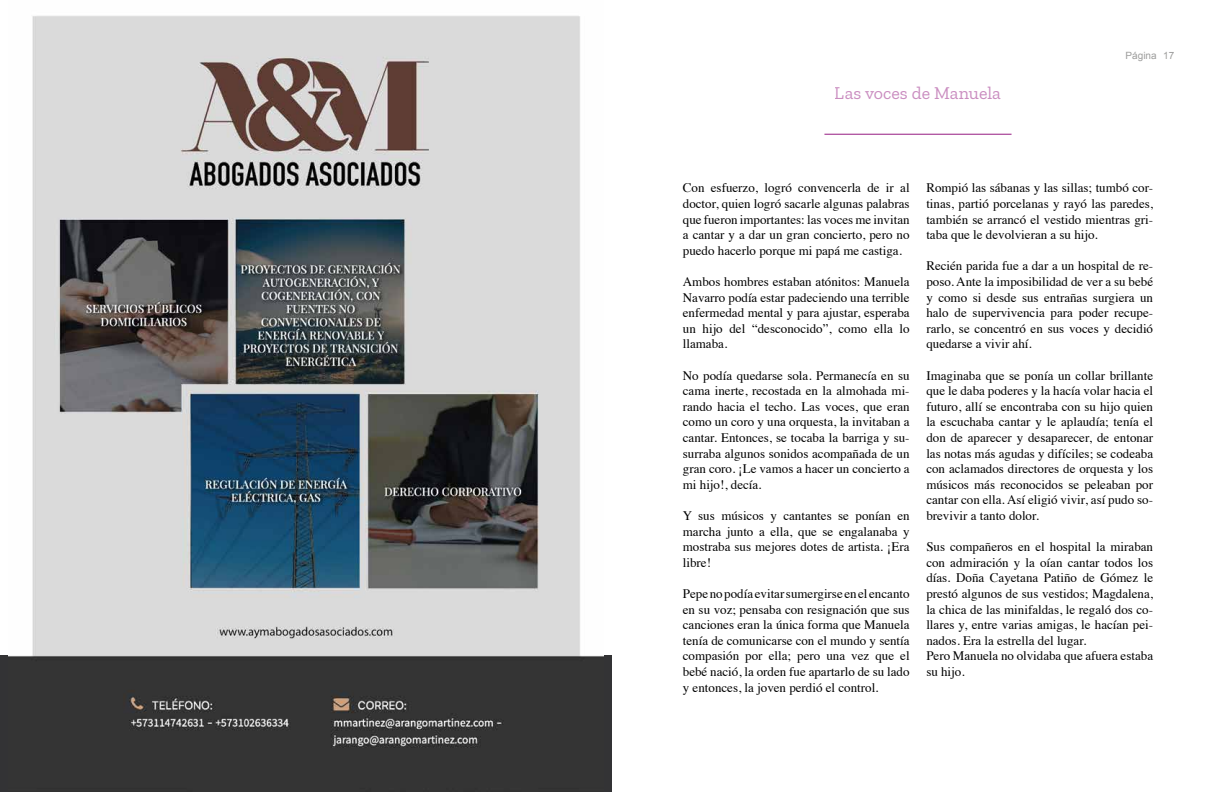
<style>
.page{position:relative;width:1224px;height:792px;background:#fff}
.page>*{position:absolute;margin:0;border:0;box-sizing:border-box;transform-origin:0 0}
.t1{font:18px "Zilla Slab";color:#951b81}
.t2{font:13px/15.6px "Times";color:#000;text-align:justify}
.t3{font:10px "Arial";color:#9d9d9c}
</style>
<div class="page">
<div style="left:0;top:656px;width:612px;height:136px;background:#333335"></div>
<img style="left:8px;top:16px;width:596px;height:732px">
<hr style="left:824px;top:134px;width:188px;height:1px;background:#951b81">
<h1 class="t1" style="left:835px;top:83px;width:168px">Las voces de Manuela</h1>
<p class="t3" style="left:1126px;top:49px;width:50px">Página 17</p>
<p class="t2" style="left:683px;top:179px;width:228px">Con esfuerzo, logró convencerla de ir al doctor, quien logró sacarle algunas palabras que fueron importantes: las voces me invitan a cantar y a dar un gran concierto, pero no puedo hacerlo porque mi papá me castiga.</p>
<p class="t2" style="left:683px;top:273px;width:228px">Ambos hombres estaban atónitos: Manuela Navarro podía estar padeciendo una terrible enfermedad mental y para ajustar, esperaba un hijo del “desconocido”, como ella lo llamaba.</p>
<p class="t2" style="left:683px;top:366px;width:228px">No podía quedarse sola. Permanecía en su cama inerte, recostada en la almohada mi&shy;rando hacia el techo. Las voces, que eran como un coro y una orquesta, la invitaban a cantar. Entonces, se tocaba la barriga y su&shy;surraba algunos sonidos acompañada de un gran coro. ¡Le vamos a hacer un concierto a mi hijo!, decía.</p>
<p class="t2" style="left:683px;top:507px;width:228px">Y sus músicos y cantantes se ponían en marcha junto a ella, que se engalanaba y mostraba sus mejores dotes de artista. ¡Era libre!</p>
<p class="t2" style="left:683px;top:585px;width:228px">Pepe no podía evitar sumergirse en el encanto en su voz; pensaba con resignación que sus canciones eran la única forma que Manuela tenía de comunicarse con el mundo y sentía compasión por ella; pero una vez que el bebé nació, la orden fue apartarlo de su lado y entonces, la joven perdió el control.</p>
<p class="t2" style="left:926px;top:179px;width:228px">Rompió las sábanas y las sillas; tumbó cor&shy;tinas, partió porcelanas y rayó las paredes, también se arrancó el vestido mientras gri&shy;taba que le devolvieran a su hijo.</p>
<p class="t2" style="left:926px;top:257px;width:228px">Recién parida fue a dar a un hospital de re&shy;poso. Ante la imposibilidad de ver a su bebé y como si desde sus entrañas surgiera un halo de supervivencia para poder recupe&shy;rarlo, se concentró en sus voces y decidió quedarse a vivir ahí.</p>
<p class="t2" style="left:926px;top:366px;width:228px">Imaginaba que se ponía un collar brillante que le daba poderes y la hacía volar hacia el futuro, allí se encontraba con su hijo quien la escuchaba cantar y le aplaudía; tenía el don de aparecer y desaparecer, de entonar las notas más agudas y difíciles; se codeaba con aclamados directores de orquesta y los músicos más reconocidos se peleaban por cantar con ella. Así eligió vivir, así pudo so&shy;brevivir a tanto dolor.</p>
<p class="t2" style="left:926px;top:538px;width:228px;text-align:left">Sus compañeros en el hospital la miraban con admiración y la oían cantar todos los días. Doña Cayetana Patiño de Gómez le prestó algunos de sus vestidos; Magdalena, la chica de las minifaldas, le regaló dos co&shy;llares y, entre varias amigas, le hacían pei&shy;nados. Era la estrella del lugar.<br>Pero Manuela no olvidaba que afuera estaba su hijo.</p>
</div>
